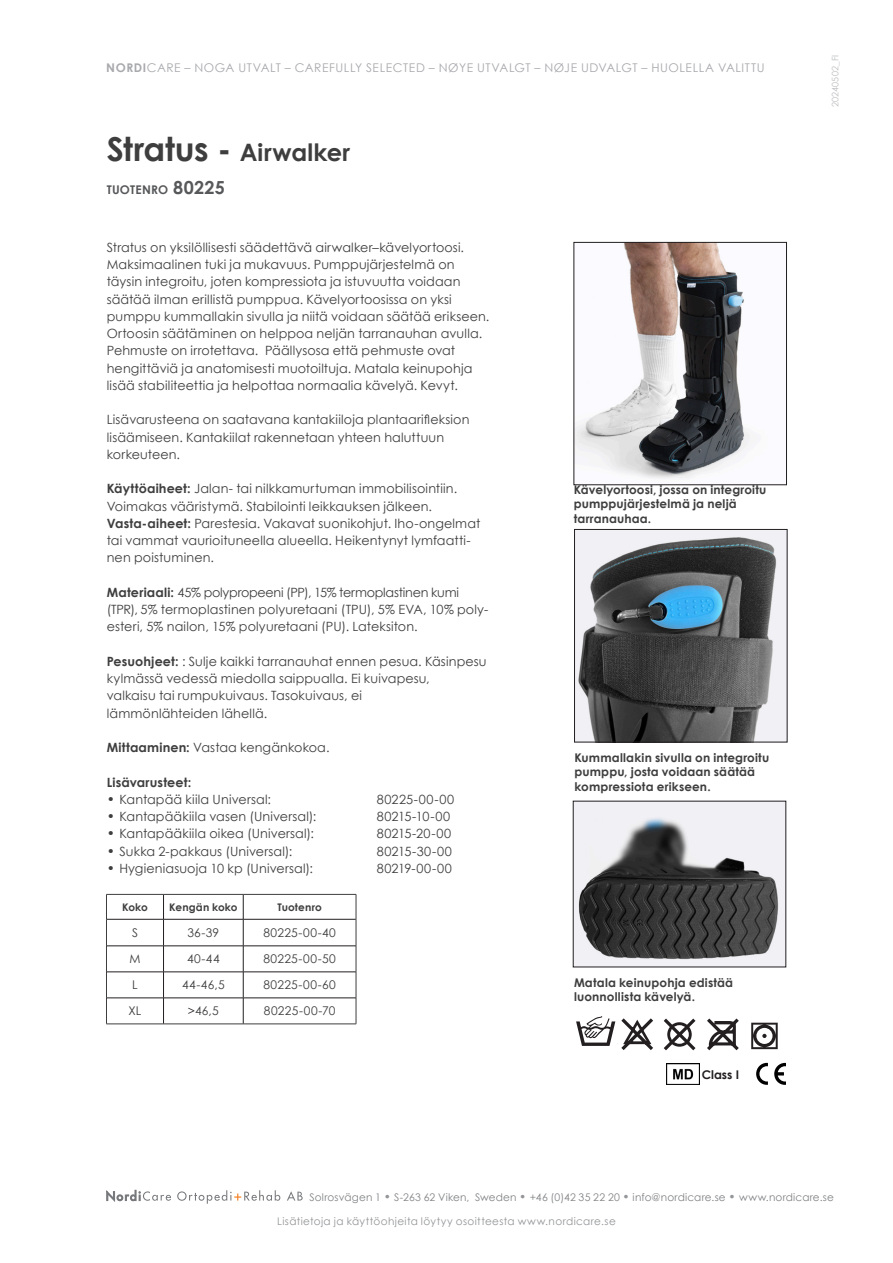
<style>
.page{position:relative;width:893px;height:1263px;background:#fff}
.page>*{position:absolute;margin:0;border:0;box-sizing:border-box;transform-origin:0 0}
.Underrubrik{font:700 24px "Century Gothic";letter-spacing:.01em;color:#3e3e3f}
.t1{font:12.75px/17.2px "Century Gothic";letter-spacing:.01em;color:#3e3e3f}
.t2{font:700 12.75px "Century Gothic";letter-spacing:.01em;color:#3e3e3f}
.t3{font:12.75px "Century Gothic";letter-spacing:.035em;color:#3e3e3f}
.t4{font:12.75px "Century Gothic";letter-spacing:.03em;color:#3e3e3f}
.Bildtext{font:700 12px/14.4px "Century Gothic";letter-spacing:.01em;color:#3e3e3f}
.t5{font:12px "Century Gothic";letter-spacing:.045em;color:#a8a9ad}
.t6{font:12px "Century Gothic";letter-spacing:.03em;color:#3e3e3f}
.t7{font:700 12px "Century Gothic";letter-spacing:.02em;color:#57585a}
.t8{font:700 12px "Century Gothic";color:#231f20}
.t9{font:10.5px "Century Gothic";letter-spacing:.015em;color:#808285}
.t10{font:10.5px "Century Gothic";letter-spacing:.035em;color:#939598}
.t11{font:700 10.5px "Century Gothic";letter-spacing:.01em;color:#3e3e3f}
.t12{font:9px "Century Gothic";letter-spacing:.005em;color:#bcbdc0}
.s1{font-weight:700}
.s2{font-size:33px}
.s3{font-size:18px}
.s4{font-size:13.5px}
.s5{color:#231f20}
.s6{font-weight:700;font-size:12px;color:#939598}
</style>
<div class="page">
<img style="left:576px;top:244px;width:174px;height:235px">
<div style="left:574px;top:242px;width:213px;height:243px;border:1px solid #231f20"></div>
<svg style="left:576px;top:1016px;width:39px;height:30px"></svg>
<svg style="left:621px;top:1018px;width:32px;height:32px"></svg>
<svg style="left:664px;top:1018px;width:31px;height:32px"></svg>
<svg style="left:707px;top:1018px;width:32px;height:32px"></svg>
<svg style="left:751px;top:1023px;width:27px;height:26px"></svg>
<svg style="left:774px;top:1063px;width:11px;height:21px"></svg>
<svg style="left:756px;top:1063px;width:12px;height:21px"></svg>
<img style="left:667px;top:1063px;width:33px;height:21px">
<img style="left:576px;top:531px;width:209px;height:209px">
<div style="left:574px;top:529px;width:213px;height:213px;border:1px solid #231f20"></div>
<img style="left:575px;top:803px;width:209px;height:162px">
<svg style="left:106px;top:1190px;width:65px;height:12px"></svg>
<svg style="left:177px;top:1190px;width:103px;height:14px"></svg>
<svg style="left:287px;top:1191px;width:16px;height:9px"></svg>
<svg style="left:106px;top:894px;width:251px;height:130px"></svg>
<hr style="left:106px;top:1024px;width:58px;height:1px;background:#3e3e3f">
<hr style="left:164px;top:1024px;width:79px;height:1px;background:#3e3e3f">
<hr style="left:243px;top:1024px;width:113px;height:1px;background:#3e3e3f">
<hr style="left:107px;top:945px;width:57px;height:1px;background:#231f20">
<hr style="left:164px;top:945px;width:79px;height:1px;background:#231f20">
<hr style="left:243px;top:945px;width:113px;height:1px;background:#231f20">
<hr style="left:107px;top:971px;width:57px;height:1px;background:#231f20">
<hr style="left:164px;top:971px;width:79px;height:1px;background:#231f20">
<hr style="left:243px;top:971px;width:113px;height:1px;background:#231f20">
<hr style="left:107px;top:997px;width:57px;height:1px;background:#231f20">
<hr style="left:164px;top:997px;width:79px;height:1px;background:#231f20">
<hr style="left:243px;top:997px;width:113px;height:1px;background:#231f20">
<p class="t5" style="left:106px;top:60px;width:660px"><span class="s1">NORDI</span>CARE – NOGA UTVALT – CAREFULLY SELECTED – NØYE UTVALGT – NØJE UDVALGT – HUOLELLA VALITTU</p>
<p class="Underrubrik" style="left:107px;top:137px;width:245px"><span class="s2">Stratus -</span> Airwalker</p>
<p class="t7" style="left:107px;top:182px;width:120px">TUOTENRO <span class="s3">80225</span></p>
<p class="t1" style="left:107px;top:238px;width:359px">Stratus on yksilöllisesti säädettävä airwalker–kävelyortoosi.</p>
<p class="t1" style="left:107px;top:256px;width:384px">Maksimaalinen tuki ja mukavuus. Pumppujärjestelmä on täysin integroitu, joten kompressiota ja istuvuutta voidaan säätää ilman erillistä pumppua. Kävelyortoosissa on yksi pumppu kummallakin sivulla ja niitä voidaan säätää erikseen.</p>
<p class="t1" style="left:107px;top:325px;width:377px">Ortoosin säätäminen on helppoa neljän tarranauhan avulla.</p>
<p class="t1" style="left:107px;top:342px;width:367px">Pehmuste on irrotettava. Päällysosa että pehmuste ovat hengittäviä ja anatomisesti muotoiltuja. Matala keinupohja lisää stabiliteettia ja helpottaa normaalia kävelyä. Kevyt.</p>
<p class="t1" style="left:107px;top:411px;width:364px">Lisävarusteena on saatavana kantakiiloja plantaarifleksion lisäämiseen. Kantakiilat rakennetaan yhteen haluttuun korkeuteen.</p>
<p class="t1" style="left:107px;top:480px;width:352px"><span class="s1">Käyttöaiheet:</span> Jalan- tai nilkkamurtuman immobilisointiin.</p>
<p class="t1" style="left:107px;top:497px;width:327px">Voimakas vääristymä. Stabilointi leikkauksen jälkeen.</p>
<p class="t1" style="left:107px;top:514px;width:375px"><span class="s1">Vasta-aiheet:</span> Parestesia. Vakavat suonikohjut. Iho-ongelmat tai vammat vaurioituneella alueella. Heikentynyt lymfaatti&shy;nen poistuminen.</p>
<p class="t1" style="left:107px;top:583px;width:383px"><span class="s1">Materiaali:</span> 45% polypropeeni (PP), 15% termoplastinen kumi (TPR), 5% termoplastinen polyuretaani (TPU), 5% EVA, 10% poly&shy;esteri, 5% nailon, 15% polyuretaani (PU). Lateksiton.</p>
<p class="t1" style="left:107px;top:652px;width:381px"><span class="s1">Pesuohjeet:</span> : Sulje kaikki tarranauhat ennen pesua. Käsinpesu</p>
<p class="t1" style="left:107px;top:670px;width:325px">kylmässä vedessä miedolla saippualla. Ei kuivapesu,</p>
<p class="t1" style="left:107px;top:687px;width:257px">valkaisu tai rumpukuivaus. Tasokuivaus, ei</p>
<p class="t1" style="left:107px;top:704px;width:162px">lämmönlähteiden lähellä.</p>
<p class="t1" style="left:107px;top:739px;width:224px"><span class="s1">Mittaaminen:</span> Vastaa kengänkokoa.</p>
<p class="t2" style="left:107px;top:774px;width:86px">Lisävarusteet:</p>
<p class="t1" style="left:107px;top:790px;width:166px"><span class="s4">•</span> Kantapää kiila Universal:</p>
<p class="t3" style="left:377px;top:791px;width:79px">80225-00-00</p>
<p class="t1" style="left:107px;top:808px;width:211px"><span class="s4">•</span> Kantapääkiila vasen (Universal):</p>
<p class="t1" style="left:377px;top:808px;width:75px">80215-10-00</p>
<p class="t1" style="left:107px;top:825px;width:209px"><span class="s4">•</span> Kantapääkiila oikea (Universal):</p>
<p class="t1" style="left:377px;top:825px;width:76px">80215-20-00</p>
<p class="t1" style="left:107px;top:842px;width:187px"><span class="s4">•</span> Sukka 2-pakkaus (Universal):</p>
<p class="t1" style="left:377px;top:842px;width:77px">80215-30-00</p>
<p class="t1" style="left:107px;top:859px;width:208px"><span class="s4">•</span> Hygieniasuoja 10 kp (Universal):</p>
<p class="t4" style="left:377px;top:860px;width:77px">80219-00-00</p>
<p class="t11" style="left:122px;top:900px;width:27px">Koko</p>
<p class="t11" style="left:169px;top:900px;width:70px">Kengän koko</p>
<p class="t11" style="left:277px;top:900px;width:46px">Tuotenro</p>
<p class="t6" style="left:132px;top:925px;width:7px">S</p>
<p class="t6" style="left:188px;top:925px;width:33px">36-39</p>
<p class="t6" style="left:263px;top:925px;width:74px">80225-00-40</p>
<p class="t6" style="left:129px;top:952px;width:13px">M</p>
<p class="t6" style="left:187px;top:952px;width:34px">40-44</p>
<p class="t6" style="left:263px;top:952px;width:74px">80225-00-50</p>
<p class="t6" style="left:132px;top:978px;width:7px">L</p>
<p class="t6" style="left:182px;top:978px;width:44px">44-46,5</p>
<p class="t6" style="left:263px;top:978px;width:74px">80225-00-60</p>
<p class="t6" style="left:129px;top:1004px;width:14px">XL</p>
<p class="t6" style="left:188px;top:1004px;width:32px"><span class="s5">&gt;</span>46,5</p>
<p class="t6" style="left:264px;top:1004px;width:73px">80225-00-70</p>
<p class="Bildtext" style="left:574px;top:482px;width:194px">Kävelyortoosi, jossa on integroitu pumppujärjestelmä ja neljä</p>
<p class="Bildtext" style="left:574px;top:511px;width:79px">tarranauhaa.</p>
<p class="Bildtext" style="left:574px;top:750px;width:196px">Kummallakin sivulla on integroitu pumppu, josta voidaan säätää</p>
<p class="Bildtext" style="left:574px;top:779px;width:138px">kompressiota erikseen.</p>
<p class="Bildtext" style="left:574px;top:975px;width:161px">Matala keinupohja edistää luonnollista kävelyä.</p>
<p class="t8" style="left:702px;top:1067px;width:39px">Class I</p>
<p class="t12" style="left:830px;top:107px;width:53px;rotate:-90deg">20240502_FI</p>
<p class="t9" style="left:310px;top:1190px;width:526px">Solrosvägen 1 <span class="s6">•</span> S-263 62 Viken, Sweden <span class="s6">•</span> +46 (0)42 35 22 20 <span class="s6">•</span> info@nordicare.se <span class="s6">•</span> www.nordicare.se</p>
<p class="t10" style="left:277px;top:1214px;width:340px">Lisätietoja ja käyttöohjeita löytyy osoitteesta www.nordicare.se</p>
</div>
